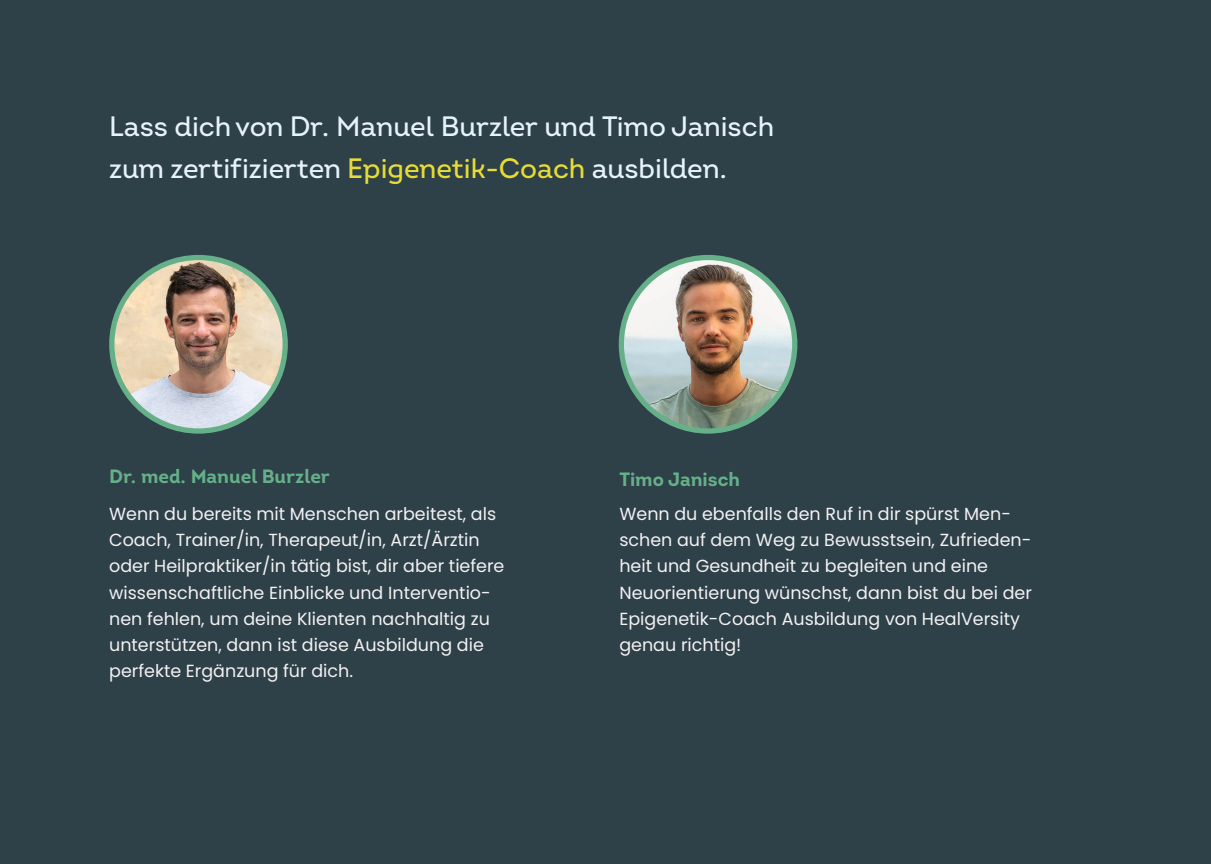
<style>
.page{position:relative;width:1211px;height:864px;background:#fff}
.page>*{position:absolute;margin:0;border:0;box-sizing:border-box;transform-origin:0 0}
.Headline_1{font:500 28px/42px "Intro";color:#e7f3fc}
.Headline_3{font:700 19.25px "Intro";color:#65b089}
.Fließtext{font:17.5px/26.2px "Poppins";color:#f3f1f2}
.s1{color:#e6dc35}
</style>
<div class="page">
<div style="left:0;top:0;width:1210px;height:863px;background:#2e4048"></div>
<img style="left:112px;top:257px;width:173px;height:174px;border-radius:87px">
<div style="left:109px;top:255px;width:179px;height:178px;border:5px solid #65b089;border-radius:50%"></div>
<img style="left:621px;top:257px;width:173px;height:174px;border-radius:87px">
<div style="left:618px;top:255px;width:179px;height:178px;border:5px solid #65b089;border-radius:50%"></div>
<p class="Headline_1" style="left:109px;top:105px;width:666px">Lass dich von Dr. Manuel Burzler und Timo Janisch zum zertifizierten <span class="s1">Epigenetik-Coach</span> ausbilden.</p>
<p class="Headline_3" style="left:109px;top:463px;width:222px">Dr. med. Manuel Burzler</p>
<p class="Fließtext" style="left:109px;top:500px;width:397px">Wenn du bereits mit Menschen arbeitest, als Coach, Trainer/in, Therapeut/in, Arzt/Ärztin oder Heilpraktiker/in tätig bist, dir aber tiefere wissenschaftliche Einblicke und Interventio&shy;nen fehlen, um deine Klienten nachhaltig zu unterstützen, dann ist diese Ausbildung die perfekte Ergänzung für dich.</p>
<p class="Headline_3" style="left:619px;top:467px;width:122px">Timo Janisch</p>
<p class="Fließtext" style="left:619px;top:500px;width:414px">Wenn du ebenfalls den Ruf in dir spü rst Men&shy;schen auf dem Weg zu Bewusstsein, Zufrieden&shy;heit und Gesundheit zu begleiten und eine Neuorientierung wü nschst, dann bist du bei der Epigenetik-Coach Ausbildung von HealVersity genau richtig!</p>
</div>
